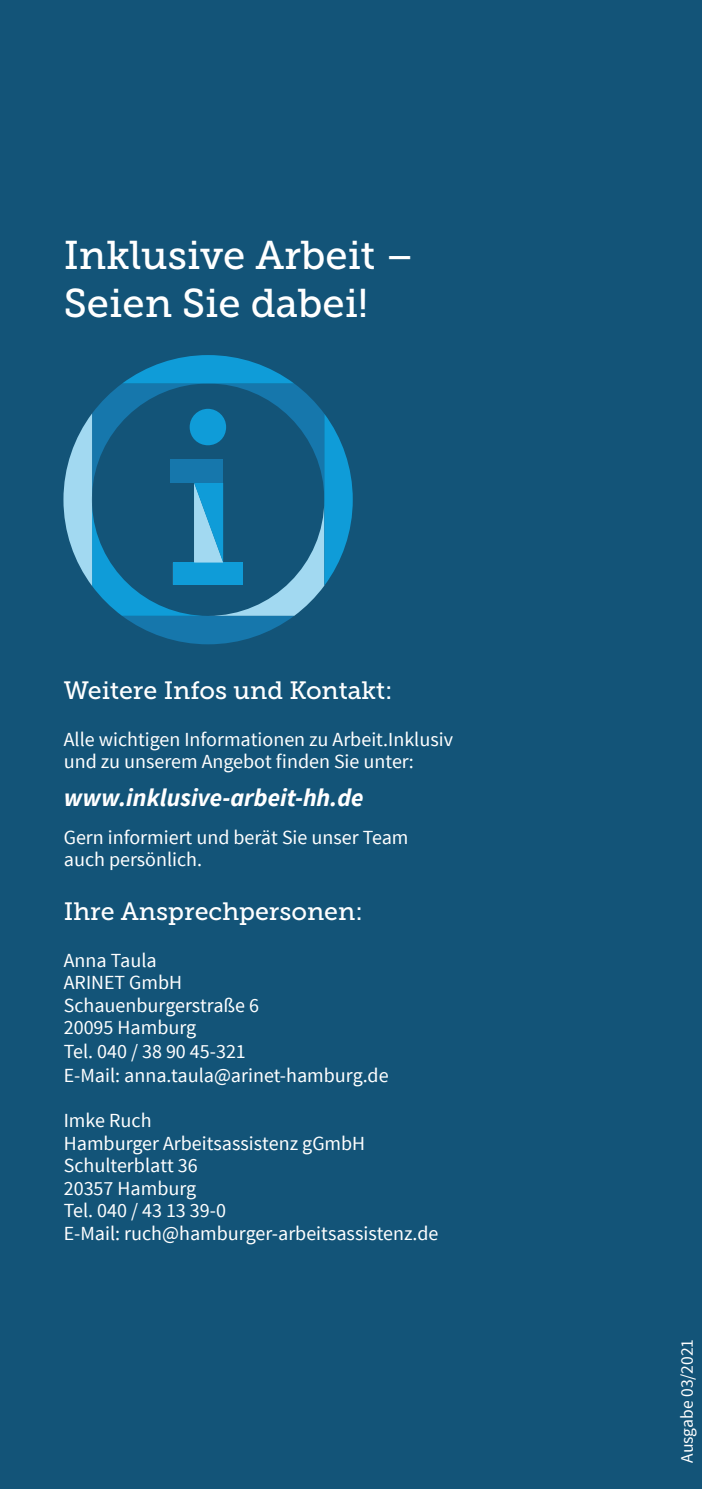
<style>
.page{position:relative;width:702px;height:1489px;background:#fff}
.page>*{position:absolute;margin:0;border:0;box-sizing:border-box;transform-origin:0 0}
.t1{font:40px/48px "Museo Slab 500";color:#fff}
.t2{font:25px "Museo Slab 500";color:#fff}
.t3{font:italic 700 25px "Source Sans Pro";color:#fff}
.t4{font:20px/22.5px "Source Sans Pro";color:#fff}
.t5{font:17.5px "Source Sans Pro";color:#fff}
</style>
<div class="page">
<div style="left:0;top:0;width:702px;height:1488px;background:#135478"></div>
<svg style="left:63px;top:355px;width:290px;height:289px"></svg>
<hr style="left:701px;top:0;width:1px;height:306px;background:#fff">
<hr style="left:701px;top:1311px;width:1px;height:177px;background:#fff">
<h1 class="t1" style="left:64px;top:232px;width:351px">Inklusive Arbeit –<br>Seien Sie dabei!</h1>
<p class="t2" style="left:64px;top:677px;width:330px">Weitere Infos und Kontakt:</p>
<p class="t4" style="left:64px;top:728px;width:390px">Alle wichtigen Informationen zu Arbeit.Inklusiv und zu unserem Angebot finden Sie unter:</p>
<p class="t3" style="left:64px;top:781px;width:301px">www.inklusive-arbeit-hh.de</p>
<p class="t4" style="left:64px;top:826px;width:346px">Gern informiert und berät Sie unser Team auch persönlich.</p>
<p class="t2" style="left:64px;top:897px;width:300px">Ihre Ansprechpersonen:</p>
<p class="t4" style="left:64px;top:948px;width:326px">Anna Taula<br>ARINET GmbH<br>Schauenburgerstraße 6<br>20095 Hamburg<br>Tel. 040 / 38 90 45-321<br>E-Mail: anna.taula@arinet-hamburg.de</p>
<p class="t4" style="left:64px;top:1109px;width:376px">Imke Ruch<br>Hamburger Arbeitsassistenz gGmbH<br>Schulterblatt 36<br>20357 Hamburg<br>Tel. 040 / 43 13 39-0<br>E-Mail: ruch@hamburger-arbeitsassistenz.de</p>
<p class="t5" style="left:676px;top:1462px;width:125px;rotate:-90deg">Ausgabe 03/2021</p>
</div>
